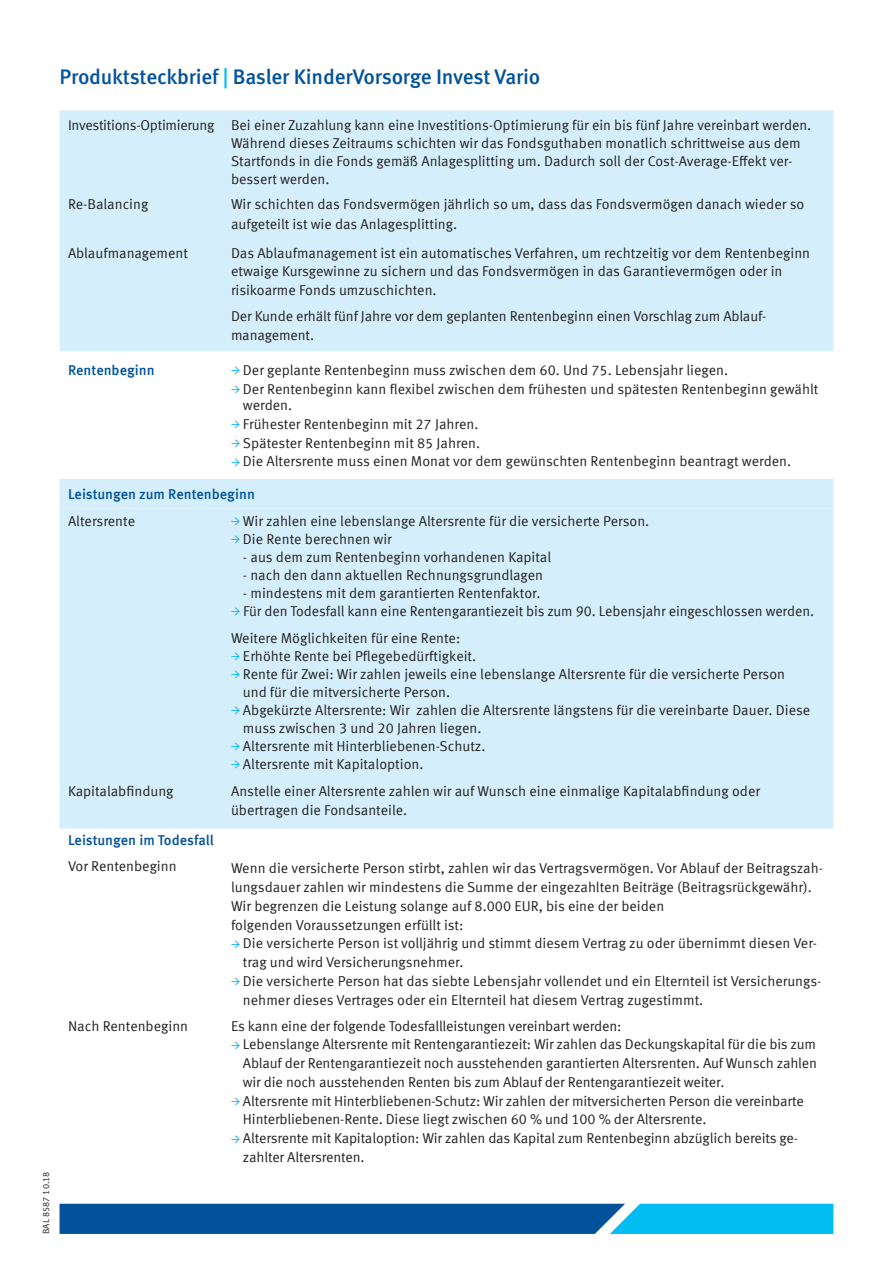
<style>
.page{position:relative;width:893px;height:1263px;background:#fff}
.page>*{position:absolute;margin:0;border:0;box-sizing:border-box;transform-origin:0 0}
._01_Titel_Headline{font:500 21px "Meta Pro";letter-spacing:-.01em;color:#01529a}
.t1{font:14.25px/18.8px "Meta Offc Norm";letter-spacing:-.005em;color:#231f20}
.t2{font:500 14.25px "Meta Offc";color:#01529a}
.t3{font:9px "Meta Offc Norm";color:#231f20}
.s1{color:#01bdf2}
.s2{font-family:"Minion Pro";font-weight:600;color:#00aeef}
</style>
<div class="page">
<svg style="left:60px;top:1204px;width:773px;height:30px;background:#0672b3"></svg>
<div style="left:60px;top:111px;width:773px;height:240px;background:#d4effb"></div>
<div style="left:60px;top:479px;width:773px;height:349px;background:#d4effb"></div>
<div style="left:60px;top:509px;width:773px;height:276px;background:#d4effb"></div>
<p class="_01_Titel_Headline" style="left:60px;top:60px;width:482px">Produktsteckbrief <span class="s1">|</span> Basler KinderVorsorge Invest Vario</p>
<p class="t3" style="left:41px;top:1234px;width:64px;rotate:-90deg">BAL 8587 10.18</p>
<p class="t1" style="left:68px;top:116px;width:148px">Investitions-Optimierung</p>
<p class="t1" style="left:231px;top:116px;width:582px;line-height:18px">Bei einer Zuzahlung kann eine Investitions-Optimierung für ein bis fünf Jahre vereinbart werden.<br>Während dieses Zeitraums schichten wir das Fondsguthaben monatlich schrittweise aus dem Startfonds in die Fonds gemäß Anlagesplitting um. Dadurch soll der Cost-Average-Effekt ver&shy;bessert werden.</p>
<p class="t1" style="left:68px;top:195px;width:82px">Re-Balancing</p>
<p class="t1" style="left:231px;top:195px;width:575px;line-height:19.5px">Wir schichten das Fondsvermögen jährlich so um, dass das Fondsvermögen danach wieder so aufgeteilt ist wie das Anlagesplitting.</p>
<p class="t1" style="left:68px;top:244px;width:122px">Ablaufmanagement</p>
<p class="t1" style="left:231px;top:244px;width:581px">Das Ablaufmanagement ist ein automatisches Verfahren, um rechtzeitig vor dem Rentenbeginn etwaige Kursgewinne zu sichern und das Fondsvermögen in das Garantievermögen oder in risikoarme Fonds umzuschichten.</p>
<p class="t1" style="left:231px;top:307px;width:537px">Der Kunde erhält fünf Jahre vor dem geplanten Rentenbeginn einen Vorschlag zum Ablauf&shy;management.</p>
<p class="t2" style="left:68px;top:362px;width:88px">Rentenbeginn</p>
<p class="t1" style="left:231px;top:361px;width:498px"><span class="s2">→</span> Der geplante Rentenbeginn muss zwischen dem 60. Und 75. Lebensjahr liegen.</p>
<p class="t1" style="left:243px;top:381px;width:577px;line-height:16.5px;text-indent:-12px"><span class="s2">→</span> Der Rentenbeginn kann flexibel zwischen dem frühesten und spätesten Rentenbeginn gewählt werden.</p>
<p class="t1" style="left:231px;top:415px;width:249px"><span class="s2">→</span> Frühester Rentenbeginn mit 27 Jahren.</p>
<p class="t1" style="left:231px;top:434px;width:251px"><span class="s2">→</span> Spätester Rentenbeginn mit 85 Jahren.</p>
<p class="t1" style="left:231px;top:452px;width:562px"><span class="s2">→</span> Die Altersrente muss einen Monat vor dem gewünschten Rentenbeginn beantragt werden.</p>
<p class="t2" style="left:68px;top:486px;width:188px">Leistungen zum Rentenbeginn</p>
<p class="t1" style="left:68px;top:511px;width:69px">Altersrente</p>
<p class="t1" style="left:231px;top:511px;width:420px"><span class="s2">→</span> Wir zahlen eine lebenslange Altersrente für die versicherte Person.</p>
<p class="t1" style="left:231px;top:529px;width:162px"><span class="s2">→</span> Die Rente berechnen wir</p>
<p class="t1" style="left:243px;top:547px;width:310px">- aus dem zum Rentenbeginn vorhandenen Kapital</p>
<p class="t1" style="left:243px;top:565px;width:302px">- nach den dann aktuellen Rechnungsgrundlagen</p>
<p class="t1" style="left:243px;top:583px;width:299px">- mindestens mit dem garantierten Rentenfaktor.</p>
<p class="t1" style="left:231px;top:601px;width:585px"><span class="s2">→</span> Für den Todesfall kann eine Rentengarantiezeit bis zum 90. Lebensjahr eingeschlossen werden.</p>
<p class="t1" style="left:231px;top:628px;width:231px">Weitere Möglichkeiten für eine Rente:</p>
<p class="t1" style="left:231px;top:646px;width:247px"><span class="s2">→</span> Erhöhte Rente bei Pflegebedürftigkeit.</p>
<p class="t1" style="left:243px;top:665px;width:544px;line-height:18px;text-indent:-12px"><span class="s2">→</span> Rente für Zwei: Wir zahlen jeweils eine lebenslange Altersrente für die versicherte Person und für die mitversicherte Person.</p>
<p class="t1" style="left:243px;top:701px;width:569px;line-height:18px;text-indent:-12px"><span class="s2">→</span> Abgekürzte Altersrente: Wir zahlen die Altersrente längstens für die vereinbarte Dauer. Diese muss zwischen 3 und 20 Jahren liegen.</p>
<p class="t1" style="left:231px;top:736px;width:256px"><span class="s2">→</span> Altersrente mit Hinterbliebenen-Schutz.</p>
<p class="t1" style="left:231px;top:754px;width:194px"><span class="s2">→</span> Altersrente mit Kapitaloption.</p>
<p class="t1" style="left:68px;top:782px;width:107px">Kapitalabfindung</p>
<p class="t1" style="left:231px;top:781px;width:530px;line-height:19.5px">Anstelle einer Altersrente zahlen wir auf Wunsch eine einmalige Kapitalabfindung oder übertragen die Fondsanteile.</p>
<p class="t2" style="left:68px;top:832px;width:147px">Leistungen im Todesfall</p>
<p class="t1" style="left:68px;top:857px;width:110px">Vor Rentenbeginn</p>
<p class="t1" style="left:231px;top:859px;width:594px">Wenn die versicherte Person stirbt, zahlen wir das Vertragsvermögen. Vor Ablauf der Beitragszah&shy;lungsdauer zahlen wir mindestens die Summe der eingezahlten Beiträge (Beitragsrückgewähr).</p>
<p class="t1" style="left:231px;top:897px;width:435px">Wir begrenzen die Leistung solange auf 8.000 EUR, bis eine der beiden</p>
<p class="t1" style="left:231px;top:915px;width:234px">folgenden Voraussetzungen erfüllt ist:</p>
<p class="t1" style="left:243px;top:934px;width:576px;text-indent:-12px"><span class="s2">→</span> Die versicherte Person ist volljährig und stimmt diesem Vertrag zu oder übernimmt diesen Ver&shy;trag und wird Versicherungsnehmer.</p>
<p class="t1" style="left:243px;top:972px;width:580px;text-indent:-12px"><span class="s2">→</span> Die versicherte Person hat das siebte Lebensjahr vollendet und ein Elternteil ist Versicherungs&shy;nehmer dieses Vertrages oder ein Elternteil hat diesem Vertrag zugestimmt.</p>
<p class="t1" style="left:68px;top:1017px;width:122px">Nach Rentenbeginn</p>
<p class="t1" style="left:231px;top:1017px;width:392px">Es kann eine der folgende Todesfallleistungen vereinbart werden:</p>
<p class="t1" style="left:243px;top:1035px;width:576px;text-align:justify;text-indent:-12px"><span class="s2">→</span> Lebenslange Altersrente mit Rentengarantiezeit: Wir zahlen das Deckungskapital für die bis zum Ablauf der Rentengarantiezeit noch ausstehenden garantierten Altersrenten. Auf Wunsch zahlen wir die noch ausstehenden Renten bis zum Ablauf der Rentengarantiezeit weiter.</p>
<p class="t1" style="left:243px;top:1092px;width:563px;text-indent:-12px"><span class="s2">→</span> Altersrente mit Hinterbliebenen-Schutz: Wir zahlen der mitversicherten Person die vereinbarte<br>Hinterbliebenen-Rente. Diese liegt zwischen 60 % und 100 % der Altersrente.</p>
<p class="t1" style="left:243px;top:1129px;width:557px;text-indent:-12px"><span class="s2">→</span> Altersrente mit Kapitaloption: Wir zahlen das Kapital zum Rentenbeginn abzüglich bereits ge&shy;zahlter Altersrenten.</p>
</div>
